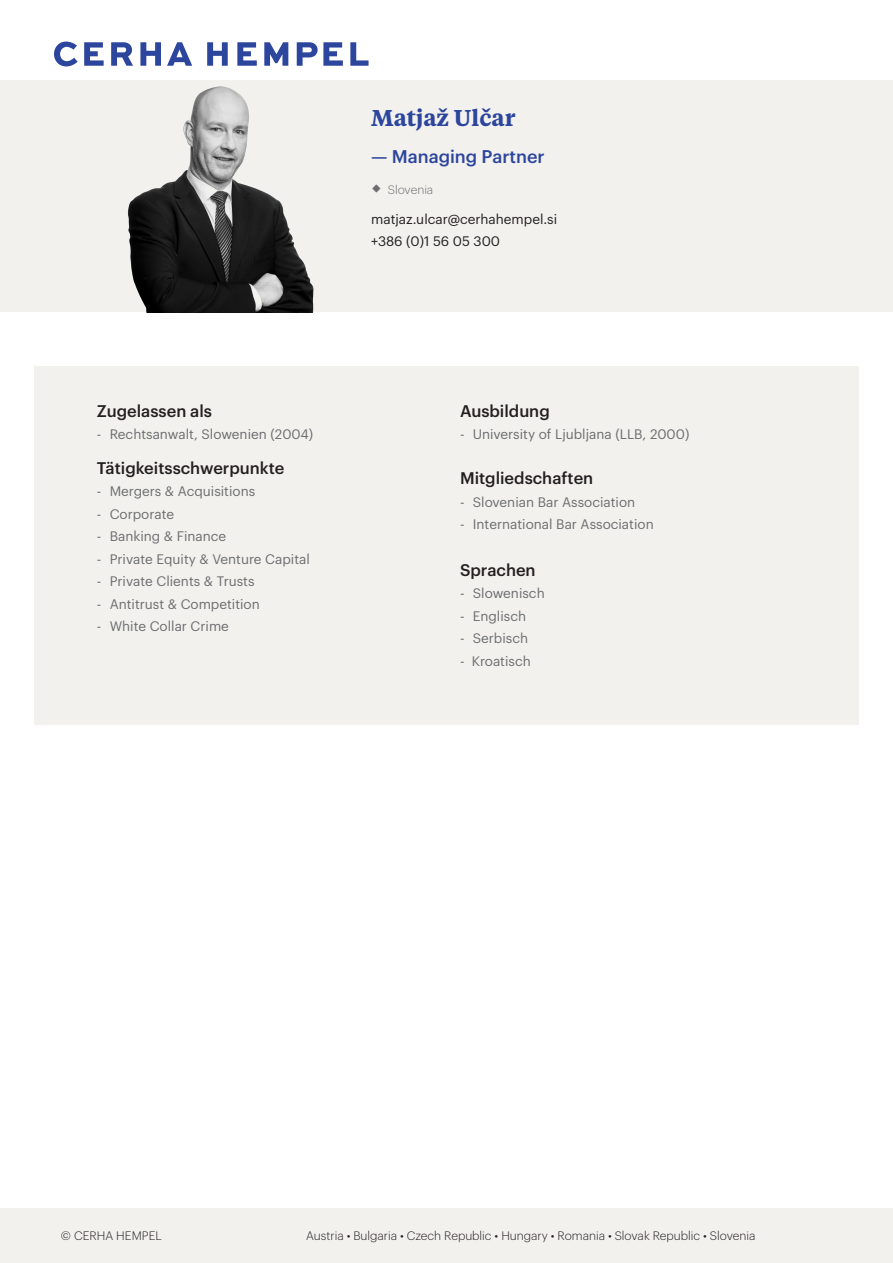
<style>
.page{position:relative;width:893px;height:1263px;background:#fff}
.page>*{position:absolute;margin:0;border:0;box-sizing:border-box;transform-origin:0 0}
.Einf__Abs{font:600 22.8px "Tiempos Text";color:#2c459d}
.Einf__Abs-2{font:500 18px "Graphik";color:#2c459d}
.Einf__Abs-3{font:500 16.5px "Graphik";color:#231f20}
.Einf__Abs-4{font:13.5px "Graphik";color:#6c6d70}
.Einf__Abs-5{font:13.5px "Graphik";color:#231f20}
.t1{font:300 12px "Graphik";color:#231f20}
.Einf__Abs-6{font:300 12px "Graphik";color:#6c6d70}
</style>
<div class="page">
<svg style="left:54px;top:42px;width:315px;height:24px"></svg>
<div style="left:0;top:1209px;width:893px;height:54px;background:#f2f1ee"></div>
<div style="left:34px;top:367px;width:825px;height:358px;background:#f2f1ee"></div>
<div style="left:0;top:81px;width:893px;height:231px;background:#f2f1ee"></div>
<img style="left:128px;top:86px;width:186px;height:226px">
<p class="Einf__Abs" style="left:371px;top:102px;width:146px">Matjaž Ulčar</p>
<p class="Einf__Abs-2" style="left:371px;top:143px;width:175px">— Managing Partner</p>
<p class="Einf__Abs-6" style="left:388px;top:180px;width:47px">Slovenia</p>
<p class="Einf__Abs-5" style="left:371px;top:208px;width:187px">matjaz.ulcar@cerhahempel.si</p>
<p class="Einf__Abs-5" style="left:371px;top:231px;width:130px">+386 (0)1 56 05 300</p>
<p class="Einf__Abs-3" style="left:97px;top:398px;width:117px">Zugelassen als</p>
<p class="Einf__Abs-4" style="left:97px;top:424px;width:218px">- Rechtsanwalt, Slowenien (2004)</p>
<p class="Einf__Abs-3" style="left:97px;top:455px;width:189px">Tätigkeitsschwerpunkte</p>
<p class="Einf__Abs-4" style="left:97px;top:481px;width:160px">- Mergers &amp; Acquisitions</p>
<p class="Einf__Abs-4" style="left:97px;top:504px;width:79px">- Corporate</p>
<p class="Einf__Abs-4" style="left:97px;top:526px;width:131px">- Banking &amp; Finance</p>
<p class="Einf__Abs-4" style="left:97px;top:549px;width:214px">- Private Equity &amp; Venture Capital</p>
<p class="Einf__Abs-4" style="left:97px;top:571px;width:159px">- Private Clients &amp; Trusts</p>
<p class="Einf__Abs-4" style="left:97px;top:594px;width:164px">- Antitrust &amp; Competition</p>
<p class="Einf__Abs-4" style="left:97px;top:616px;width:134px">- White Collar Crime</p>
<p class="Einf__Abs-3" style="left:460px;top:398px;width:91px">Ausbildung</p>
<p class="Einf__Abs-4" style="left:460px;top:424px;width:231px">- University of Ljubljana (LLB, 2000)</p>
<p class="Einf__Abs-3" style="left:460px;top:466px;width:135px">Mitgliedschaften</p>
<p class="Einf__Abs-4" style="left:460px;top:492px;width:177px">- Slovenian Bar Association</p>
<p class="Einf__Abs-4" style="left:460px;top:514px;width:195px">- International Bar Association</p>
<p class="Einf__Abs-3" style="left:460px;top:557px;width:77px">Sprachen</p>
<p class="Einf__Abs-4" style="left:460px;top:583px;width:86px">- Slowenisch</p>
<p class="Einf__Abs-4" style="left:460px;top:606px;width:68px">- Englisch</p>
<p class="Einf__Abs-4" style="left:460px;top:628px;width:70px">- Serbisch</p>
<p class="Einf__Abs-4" style="left:460px;top:651px;width:72px">- Kroatisch</p>
<p class="t1" style="left:61px;top:1227px;width:102px">© CERHA HEMPEL</p>
<p class="t1" style="left:306px;top:1227px;width:451px">Austria • Bulgaria • Czech Republic • Hungary • Romania • Slovak Republic • Slovenia</p>
</div>
